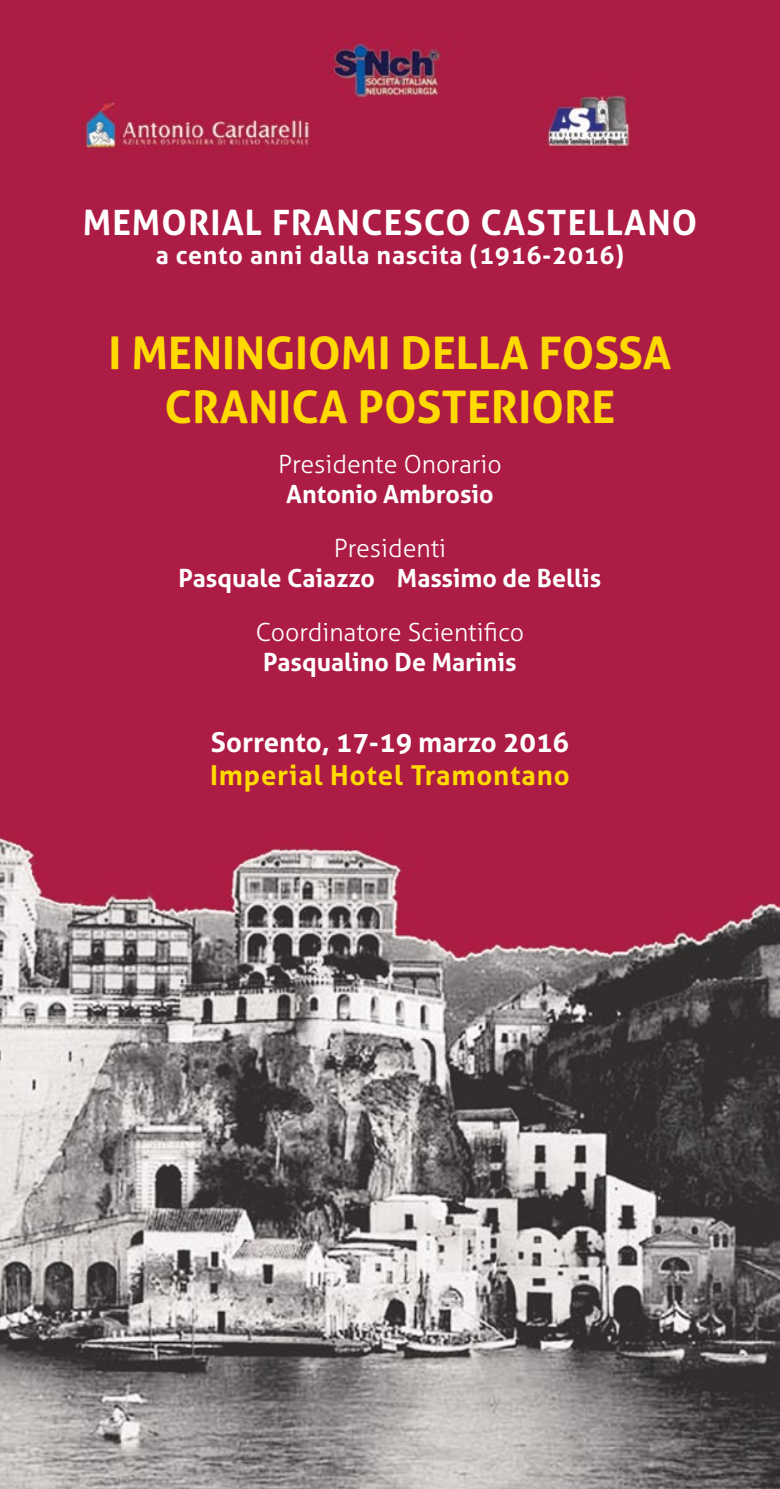
<style>
.page{position:relative;width:780px;height:1489px;background:#fff}
.page>*{position:absolute;margin:0;border:0;box-sizing:border-box;transform-origin:0 0}
.t1{font:700 45px/54px "Aller";color:#ffda00;text-align:center}
.t2{font:700 35px "Aller";letter-spacing:.03em;color:#fff}
.t3{font:700 27.5px "Aller";color:#fff}
.t4{font:700 27.5px "Aller";letter-spacing:.03em;color:#ffda00}
.t5{font:700 25px "Aller";color:#fff}
.t6{font:300 25px "Aller";color:#fff}
.t7{font:700 25px "Aller";letter-spacing:.03em;color:#fff}
</style>
<div class="page">
<img style="left:0;top:0;width:780px;height:1488px">
<h2 class="t2" style="left:83px;top:200px;width:616px">MEMORIAL FRANCESCO CASTELLANO</h2>
<p class="t7" style="left:156px;top:239px;width:470px">a cento anni dalla nascita (1916-2016)</p>
<h1 class="t1" style="left:109px;top:325px;width:564px">I MENINGIOMI DELLA FOSSA<br>CRANICA POSTERIORE</h1>
<p class="t6" style="left:278px;top:449px;width:225px">Presidente Onorario</p>
<p class="t5" style="left:286px;top:478px;width:209px">Antonio Ambrosio</p>
<p class="t6" style="left:334px;top:533px;width:114px">Presidenti</p>
<p class="t5" style="left:178px;top:562px;width:424px">Pasquale Caiazzo Massimo de Bellis</p>
<p class="t6" style="left:256px;top:617px;width:270px">Coordinatore Scientifico</p>
<p class="t5" style="left:263px;top:647px;width:255px">Pasqualino De Marinis</p>
<p class="t3" style="left:211px;top:725px;width:359px">Sorrento, 17-19 marzo 2016</p>
<p class="t4" style="left:210px;top:758px;width:361px">Imperial Hotel Tramontano</p>
</div>
